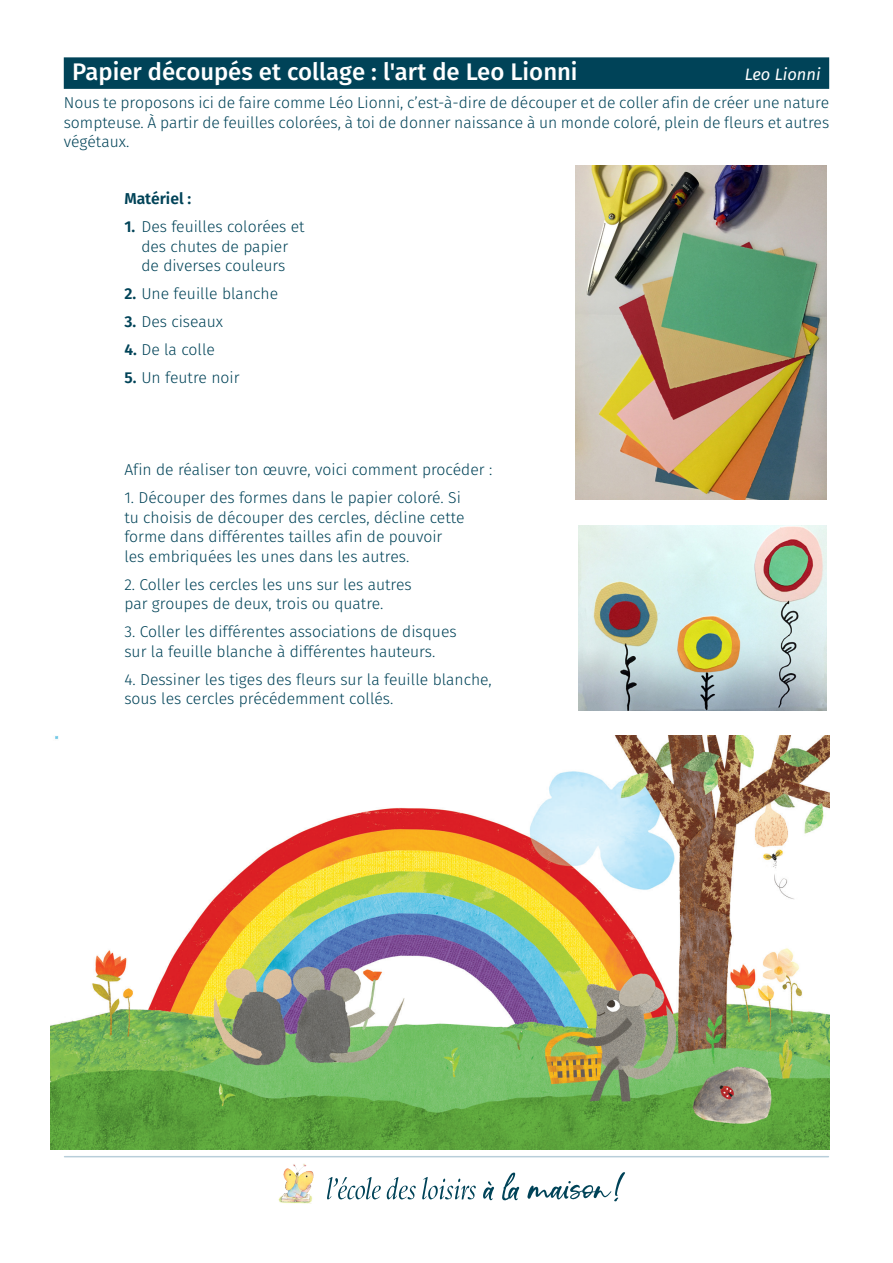
<style>
.page{position:relative;width:893px;height:1263px;background:#fff}
.page>*{position:absolute;margin:0;border:0;box-sizing:border-box;transform-origin:0 0}
.Titre{font:500 24px "Fira Sans";color:#fff}
.Titre-2{font:italic 16.5px "Fira Sans";color:#fff}
.Consigne{font:300 15.75px/19.5px "Fira Sans";color:#004358}
.Consigne-2{font:600 15.75px "Fira Sans";color:#004358}
.s1{font-weight:600}
</style>
<div class="page">
<div style="left:64px;top:57px;width:765px;height:32px;background:#004358"></div>
<hr style="left:65px;top:1156px;width:763px;height:1px;background:#b8ceda">
<svg style="left:483px;top:1172px;width:142px;height:29px"></svg>
<svg style="left:327px;top:1177px;width:149px;height:22px"></svg>
<img style="left:278px;top:1164px;width:36px;height:40px">
<img style="left:575px;top:165px;width:251px;height:335px">
<img style="left:51px;top:736px;width:778px;height:414px">
<img style="left:578px;top:525px;width:248px;height:185px">
<p class="Titre" style="left:72px;top:53px;width:507px">Papier découpés et collage : l'art de Leo Lionni</p>
<p class="Titre-2" style="left:745px;top:62px;width:77px">Leo Lionni</p>
<p class="Consigne" style="left:64px;top:93px;width:767px;text-align:justify">Nous te proposons ici de faire comme Léo Lionni, c’est-à-dire de découper et de coller afin de créer une nature sompteuse. À partir de feuilles colorées, à toi de donner naissance à un monde coloré, plein de fleurs et autres végétaux.</p>
<p class="Consigne-2" style="left:124px;top:186px;width:68px">Matériel :</p>
<p class="Consigne" style="left:124px;top:217px;width:182px;text-align:center"><span class="s1">1.</span> Des feuilles colorées et des chutes de papier<br>de diverses couleurs</p>
<p class="Consigne" style="left:124px;top:284px;width:155px"><span class="s1">2.</span> Une feuille blanche</p>
<p class="Consigne" style="left:124px;top:312px;width:100px"><span class="s1">3.</span> Des ciseaux</p>
<p class="Consigne" style="left:124px;top:340px;width:92px"><span class="s1">4.</span> De la colle</p>
<p class="Consigne" style="left:124px;top:368px;width:117px"><span class="s1">5.</span> Un feutre noir</p>
<p class="Consigne" style="left:124px;top:460px;width:369px">Afin de réaliser ton œuvre, voici comment procéder :</p>
<p class="Consigne" style="left:124px;top:488px;width:342px">1. Découper des formes dans le papier coloré. Si tu choisis de découper des cercles, décline cette forme dans différentes tailles afin de pouvoir les embriquées les unes dans les autres.</p>
<p class="Consigne" style="left:124px;top:574px;width:289px">2. Coller les cercles les uns sur les autres par groupes de deux, trois ou quatre.</p>
<p class="Consigne" style="left:124px;top:622px;width:334px">3. Coller les différentes associations de disques sur la feuille blanche à différentes hauteurs.</p>
<p class="Consigne" style="left:124px;top:669px;width:369px">4. Dessiner les tiges des fleurs sur la feuille blanche, sous les cercles précédemment collés.</p>
</div>
